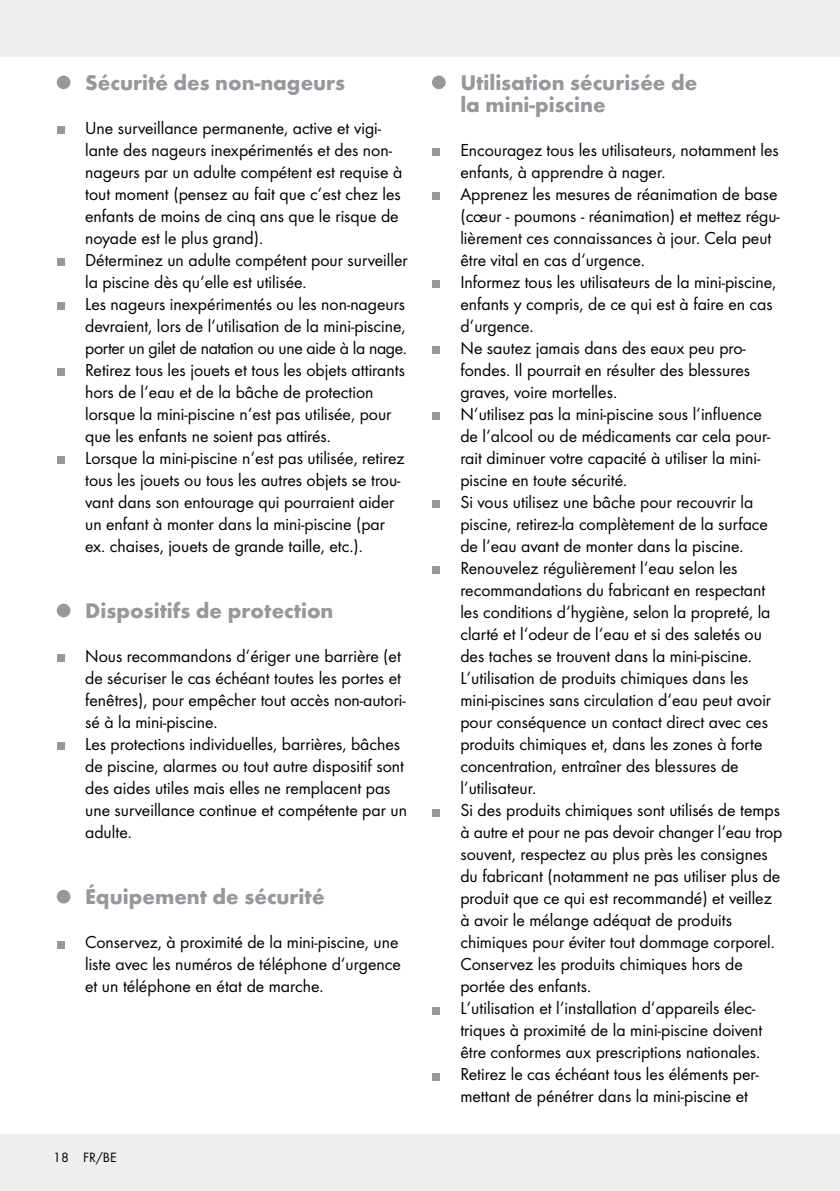
<style>
.page{position:relative;width:840px;height:1191px;background:#fff}
.page>*{position:absolute;margin:0;border:0;box-sizing:border-box;transform-origin:0 0}
.t1{font:700 22px/22px "Futura";color:#97979c}
.t2{font:18px/22px "Futura Boo";color:#000}
.t3{font:14px "Futura Boo";color:#000}
</style>
<div class="page">
<div style="left:0;top:1134px;width:839px;height:57px;background:#eceeef"></div>
<div style="left:0;top:0;width:839px;height:57px;background:#eceeef"></div>
<div style="left:57px;top:76px;width:13px;height:13px;background:#97979c;border-radius:50%"></div>
<div style="left:57px;top:126px;width:7px;height:8px;background:#97979c"></div>
<div style="left:57px;top:258px;width:7px;height:8px;background:#97979c"></div>
<div style="left:57px;top:302px;width:7px;height:8px;background:#97979c"></div>
<div style="left:57px;top:368px;width:7px;height:8px;background:#97979c"></div>
<div style="left:57px;top:456px;width:7px;height:8px;background:#97979c"></div>
<div style="left:57px;top:604px;width:13px;height:13px;background:#97979c;border-radius:50%"></div>
<div style="left:57px;top:654px;width:7px;height:8px;background:#97979c"></div>
<div style="left:57px;top:742px;width:7px;height:8px;background:#97979c"></div>
<div style="left:57px;top:890px;width:13px;height:13px;background:#97979c;border-radius:50%"></div>
<div style="left:57px;top:940px;width:7px;height:8px;background:#97979c"></div>
<div style="left:432px;top:76px;width:13px;height:13px;background:#97979c;border-radius:50%"></div>
<div style="left:432px;top:148px;width:7px;height:8px;background:#97979c"></div>
<div style="left:432px;top:192px;width:7px;height:8px;background:#97979c"></div>
<div style="left:432px;top:280px;width:7px;height:8px;background:#97979c"></div>
<div style="left:432px;top:346px;width:7px;height:8px;background:#97979c"></div>
<div style="left:432px;top:412px;width:7px;height:8px;background:#97979c"></div>
<div style="left:432px;top:500px;width:7px;height:8px;background:#97979c"></div>
<div style="left:432px;top:566px;width:7px;height:8px;background:#97979c"></div>
<div style="left:432px;top:808px;width:7px;height:8px;background:#97979c"></div>
<div style="left:432px;top:1006px;width:7px;height:8px;background:#97979c"></div>
<div style="left:432px;top:1072px;width:7px;height:8px;background:#97979c"></div>
<p class="t1" style="left:85px;top:71px;width:261px">Sécurité des non-nageurs</p>
<p class="t2" style="left:85px;top:117px;width:324px">Une surveillance permanente, active et vigi&shy;lante des nageurs inexpérimentés et des non&shy;nageurs par un adulte compétent est requise à tout moment (pensez au fait que c‘est chez les enfants de moins de cinq ans que le risque de noyade est le plus grand).<br>Déterminez un adulte compétent pour surveiller la piscine dès qu‘elle est utilisée.<br>Les nageurs inexpérimentés ou les non-nageurs devraient, lors de l‘utilisation de la mini-piscine, porter un gilet de natation ou une aide à la nage.<br>Retirez tous les jouets et tous les objets attirants hors de l‘eau et de la bâche de protection lorsque la mini-piscine n‘est pas utilisée, pour que les enfants ne soient pas attirés.<br>Lorsque la mini-piscine n‘est pas utilisée, retirez tous les jouets ou tous les autres objets se trou&shy;vant dans son entourage qui pourraient aider un enfant à monter dans la mini-piscine (par ex. chaises, jouets de grande taille, etc.).</p>
<p class="t1" style="left:85px;top:599px;width:250px">Dispositifs de protection</p>
<p class="t2" style="left:85px;top:645px;width:323px">Nous recommandons d‘ériger une barrière (et de sécuriser le cas échéant toutes les portes et fenêtres), pour empêcher tout accès non-autori&shy;sé à la mini-piscine.<br>Les protections individuelles, barrières, bâches de piscine, alarmes ou tout autre dispositif sont des aides utiles mais elles ne remplacent pas une surveillance continue et compétente par un adulte.</p>
<p class="t1" style="left:85px;top:885px;width:241px">Équipement de sécurité</p>
<p class="t2" style="left:85px;top:931px;width:317px">Conservez, à proximité de la mini-piscine, une liste avec les numéros de téléphone d‘urgence et un téléphone en état de marche.</p>
<p class="t3" style="left:53px;top:1149px;width:65px">18 FR/BE</p>
<p class="t1" style="left:460px;top:71px;width:238px">Utilisation sécurisée de la mini-piscine</p>
<p class="t2" style="left:460px;top:139px;width:323px">Encouragez tous les utilisateurs, notamment les enfants, à apprendre à nager.<br>Apprenez les mesures de réanimation de base (cœur - poumons - réanimation) et mettez régu&shy;lièrement ces connaissances à jour. Cela peut être vital en cas d‘urgence.<br>Informez tous les utilisateurs de la mini-piscine, enfants y compris, de ce qui est à faire en cas d‘urgence.<br>Ne sautez jamais dans des eaux peu pro&shy;fondes. Il pourrait en résulter des blessures graves, voire mortelles.<br>N‘utilisez pas la mini-piscine sous l‘influence de l‘alcool ou de médicaments car cela pour&shy;rait diminuer votre capacité à utiliser la mini&shy;piscine en toute sécurité.<br>Si vous utilisez une bâche pour recouvrir la piscine, retirez-la complètement de la surface de l‘eau avant de monter dans la piscine.<br>Renouvelez régulièrement l‘eau selon les recommandations du fabricant en respectant les conditions d‘hygiène, selon la propreté, la clarté et l‘odeur de l‘eau et si des saletés ou des taches se trouvent dans la mini-piscine.<br>L‘utilisation de produits chimiques dans les mini-piscines sans circulation d‘eau peut avoir pour conséquence un contact direct avec ces produits chimiques et, dans les zones à forte concentration, entraîner des blessures de l‘utilisateur.<br>Si des produits chimiques sont utilisés de temps à autre et pour ne pas devoir changer l‘eau trop souvent, respectez au plus près les consignes du fabricant (notamment ne pas utiliser plus de produit que ce qui est recommandé) et veillez à avoir le mélange adéquat de produits chimiques pour éviter tout dommage corporel.<br>Conservez les produits chimiques hors de portée des enfants.<br>L‘utilisation et l‘installation d‘appareils élec&shy;triques à proximité de la mini-piscine doivent être conformes aux prescriptions nationales.<br>Retirez le cas échéant tous les éléments per&shy;mettant de pénétrer dans la mini-piscine et</p>
</div>
